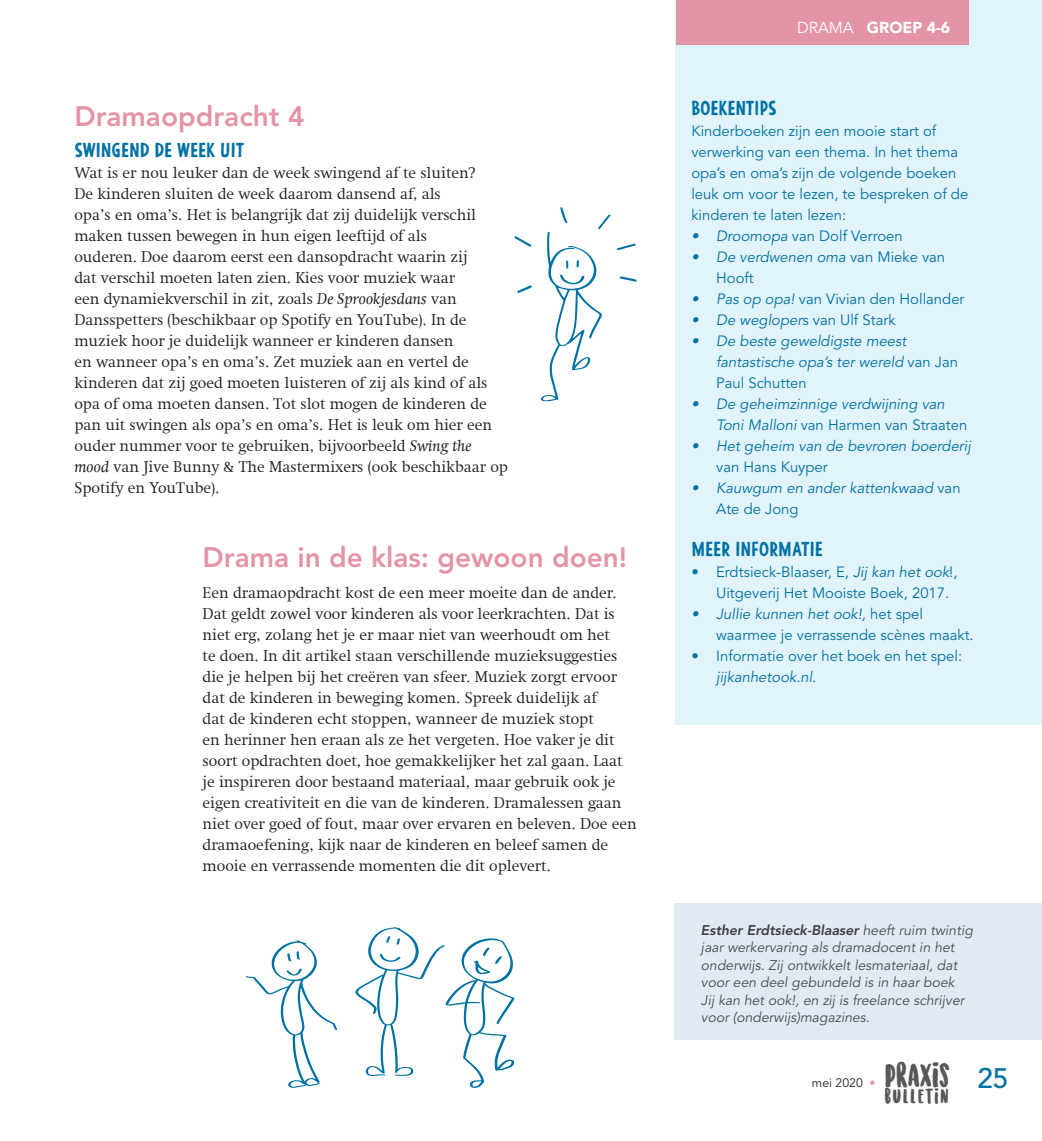
<style>
.page{position:relative;width:1042px;height:1141px;background:#fff}
.page>*{position:absolute;margin:0;border:0;box-sizing:border-box;transform-origin:0 0}
.t1{font:31.15px "Sunrise International";letter-spacing:.02em;color:#57585a}
.artikel_kop_2{font:800 28px "Avenir LT Std";color:#e394a7}
.t2{font:500 28px "Avenir LT Std";color:#0071a3}
.artikel_kop{font:700 19.25px "Argone";color:#0071a3}
.t3{font:19.25px "Sunrise International";letter-spacing:.1em;color:#57585a}
.artikel_kop_2-2{font:300 15.75px/21px "Swift Com";color:#231f20}
.artikel_lopend{font:300 15.75px/21px "Swift Com";color:#231f20}
.t4{font:900 15.75px "Avenir LT Std";color:#fff}
.artikel_kop-2{font:14.88px/21px "Avenir LT Std";color:#0071a3}
.t5{font:italic 14.88px/21px "Avenir LT Std";color:#0071a3}
.kader_opsomming{font:14.88px/21px "Avenir LT Std";color:#0071a3}
.nav_doel{font:italic 14px/17.5px "Avenir LT Std";color:#4b4c4d}
.rubriek_lopend{font:12.25px "Avenir LT Std";color:#231f20}
.s1{font-weight:400;font-style:italic}
.s2{font-weight:400}
.s3{font-style:italic}
.s4{font-style:normal}
.s5{font-weight:800;color:#3e3e3f}
.s6{color:#e394a7}
</style>
<div class="page">
<div style="left:676px;top:0;width:366px;height:724px;background:#e1f3fb"></div>
<div style="left:676px;top:0;width:292px;height:45px;background:#e394a7"></div>
<div style="left:675px;top:903px;width:367px;height:136px;background:#e1e9f2"></div>
<svg style="left:355px;top:927px;width:159px;height:161px"></svg>
<svg style="left:246px;top:940px;width:91px;height:148px"></svg>
<svg style="left:514px;top:236px;width:17px;height:11px"></svg>
<svg style="left:617px;top:244px;width:19px;height:6px"></svg>
<svg style="left:620px;top:276px;width:16px;height:6px"></svg>
<svg style="left:517px;top:285px;width:14px;height:8px"></svg>
<svg style="left:540px;top:207px;width:70px;height:194px"></svg>
<p class="artikel_kop_2" style="left:74px;top:99px;width:232px">Dramaopdracht 4</p>
<p class="artikel_kop" style="left:74px;top:139px;width:171px">SWINGEND DE WEEK UIT</p>
<p class="artikel_kop_2-2" style="left:74px;top:163px;width:435px">Wat is er nou leuker dan de week swingend af te sluiten?<br>De kinderen sluiten de week daarom dansend af, als<br>opa’s en oma’s. Het is belangrijk dat zij duidelijk verschil maken tussen bewegen in hun eigen leeftijd of als<br>ouderen. Doe daarom eerst een dansopdracht waarin zij<br>dat verschil moeten laten zien. Kies voor muziek waar<br>een dynamiekverschil in zit, zoals <span class="s1">De Sprookjesdans</span> van Dansspetters (beschikbaar op Spotify en YouTube). In de muziek hoor je duidelijk wanneer er kinderen dansen<br>en wanneer opa’s en oma’s. Zet muziek aan en vertel de kinderen dat zij goed moeten luisteren of zij als kind of als opa of oma moeten dansen. Tot slot mogen de kinderen de pan uit swingen als opa’s en oma’s. Het is leuk om hier een ouder nummer voor te gebruiken, bijvoorbeeld <span class="s1">Swing the mood</span> van Jive Bunny &amp; The Mastermixers (ook beschikbaar op Spotify en YouTube).</p>
<p class="artikel_kop_2" style="left:203px;top:540px;width:426px">Drama in de klas: gewoon doen!</p>
<p class="artikel_lopend" style="left:203px;top:583px;width:435px">Een dramaopdracht kost de een meer moeite dan de ander.<br>Dat geldt zowel voor kinderen als voor leerkrachten. Dat is niet erg, zolang het je er maar niet van weerhoudt om het<br>te doen. In dit artikel staan verschillende muzieksuggesties die je helpen bij het creëren van sfeer. Muziek zorgt ervoor dat de kinderen in beweging komen. Spreek duidelijk af<br>dat de kinderen echt stoppen, wanneer de muziek stopt<br>en herinner hen eraan als ze het vergeten. Hoe vaker je dit soort opdrachten doet, hoe gemakkelijker het zal gaan. Laat je inspireren door bestaand materiaal, maar gebruik ook je eigen creativiteit en die van de kinderen. Dramalessen gaan niet over goed of fout, maar over ervaren en beleven. Doe een dramaoefening, kijk naar de kinderen en beleef samen de mooie en verrassende momenten die dit oplevert.</p>
<p class="t4" style="left:797px;top:18px;width:155px"><span class="s2">DRAMA</span> GROEP 4-6</p>
<p class="artikel_kop" style="left:691px;top:97px;width:87px">BOEKENTIPS</p>
<p class="artikel_kop-2" style="left:691px;top:121px;width:278px">Kinderboeken zijn een mooie start of verwerking van een thema. In het thema opa’s en oma’s zijn de volgende boeken leuk om voor te lezen, te bespreken of de kinderen te laten lezen:</p>
<p class="artikel_kop-2" style="left:691px;top:226px;width:213px"><span class="s3">• Droomopa</span> van Dolf Verroen</p>
<p class="artikel_kop-2" style="left:716px;top:247px;width:231px;text-indent:-25px"><span class="s3">• De verdwenen oma</span> van Mieke van<br>Hooft</p>
<p class="artikel_kop-2" style="left:691px;top:289px;width:275px"><span class="s3">• Pas op opa!</span> van Vivian den Hollander</p>
<p class="artikel_kop-2" style="left:691px;top:310px;width:206px"><span class="s3">• De wegloper</span>s van Ulf Stark</p>
<p class="t5" style="left:716px;top:331px;width:243px;text-indent:-25px">• De beste geweldigste meest fantastische opa’s ter wereld <span class="s4">van Jan<br>Paul Schutten</span></p>
<p class="t5" style="left:716px;top:394px;width:253px;text-indent:-25px">• De geheimzinnige verdwijning van<br>Toni Malloni <span class="s4">van Harmen van Straaten</span></p>
<p class="t5" style="left:716px;top:436px;width:256px;text-indent:-25px">• Het geheim van de bevroren boerderij <span class="s4">van Hans Kuyper</span></p>
<p class="t5" style="left:716px;top:478px;width:246px;text-indent:-25px">• Kauwgum en ander kattenkwaad <span class="s4">van<br>Ate de Jong</span></p>
<p class="artikel_kop" style="left:691px;top:538px;width:133px">MEER INFORMATIE</p>
<p class="kader_opsomming" style="left:716px;top:562px;width:243px;text-indent:-25px">• Erdtsieck-Blaaser, E, <span class="s3">Jij kan het ook</span>!,<br>Uitgeverij Het Mooiste Boek, 2017.</p>
<p class="kader_opsomming" style="left:716px;top:604px;width:259px;text-indent:-25px"><span class="s3">• Jullie kunnen het ook!</span>, het spel waarmee je verrassende scènes maakt.</p>
<p class="kader_opsomming" style="left:716px;top:646px;width:248px;text-indent:-25px">• Informatie over het boek en het spel: <span class="s3">jijkanhetook.nl</span>.</p>
<p class="nav_doel" style="left:701px;top:921px;width:273px"><span class="s5">Esther Erdtsieck-Blaaser</span> heeft ruim twintig jaar werkervaring als dramadocent in het onderwijs. Zij ontwikkelt lesmateriaal, dat voor een deel gebundeld is in haar boek<br>Jij kan het ook!, en zij is freelance schrijver voor (onderwijs)magazines.</p>
<p class="rubriek_lopend" style="left:812px;top:1075px;width:65px">mei 2020 <span class="s6">•</span></p>
<p class="t1" style="left:885px;top:1060px;width:66px">PRAXIS</p>
<p class="t2" style="left:977px;top:1062px;width:33px">25</p>
<p class="t3" style="left:885px;top:1088px;width:65px">BULLETIN</p>
</div>
